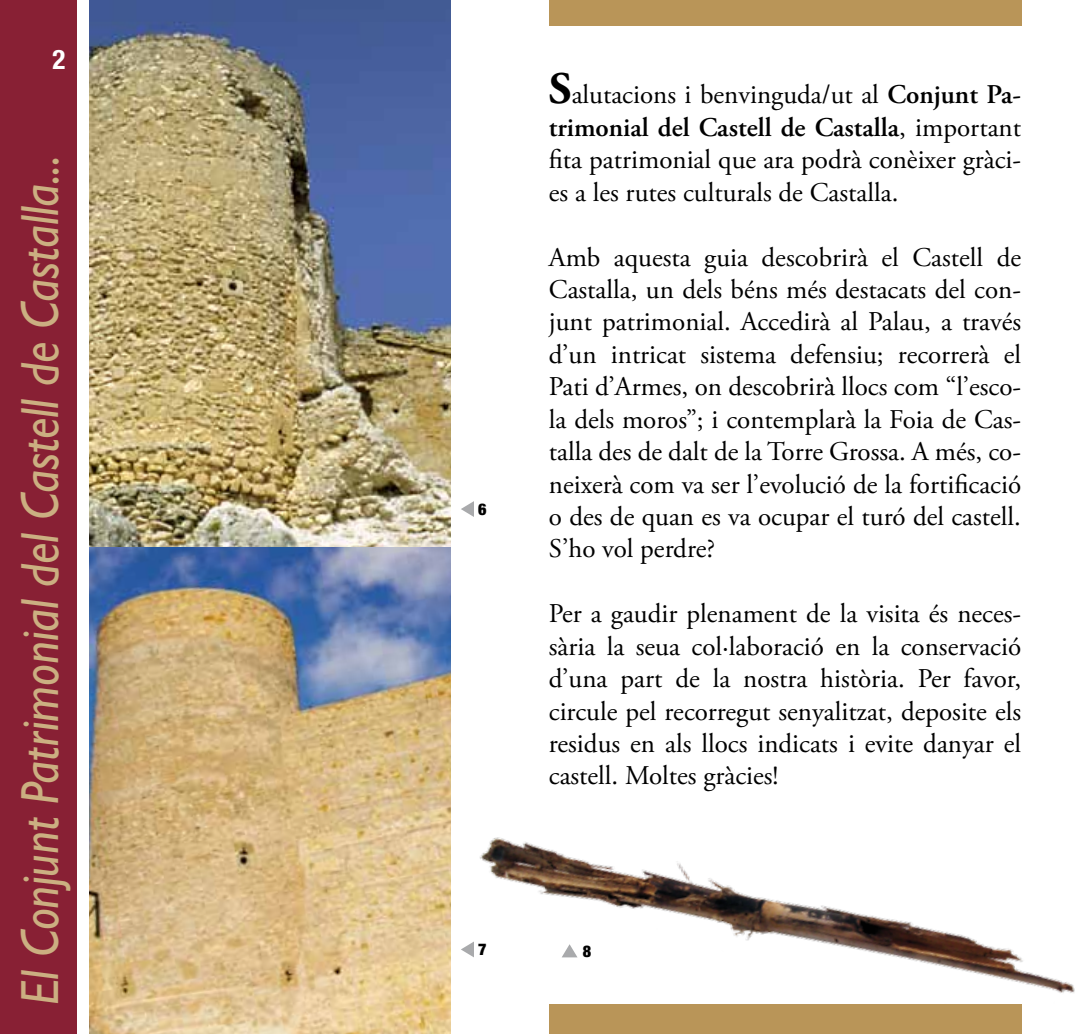
<style>
.page{position:relative;width:1085px;height:1034px;background:#fff}
.page>*{position:absolute;margin:0;border:0;box-sizing:border-box;transform-origin:0 0}
.t1{font:italic 54px "Gill Sans";color:#cbaf81;scale:.9 1}
.t2{font:27px/32.4px "Adobe Garamond Pro";color:#000;text-align:justify}
.t3{font:700 condensed 27px "Helvetica Neue";color:#fff}
.t4{font:900 condensed 16.2px "Helvetica Neue";color:#000}
.s1{font-weight:700;font-size:45px}
.s2{font-weight:600}
</style>
<div class="page">
<div style="left:0;top:0;width:77px;height:1033px;background:#882034"></div>
<img style="left:89px;top:0;width:361px;height:547px">
<img style="left:89px;top:547px;width:361px;height:486px">
<img style="left:473px;top:837px;width:602px;height:196px">
<div style="left:549px;top:0;width:471px;height:26px;background:#b99558"></div>
<div style="left:549px;top:1004px;width:471px;height:29px;background:#b99558"></div>
<svg style="left:461px;top:501px;width:13px;height:16px"></svg>
<svg style="left:461px;top:941px;width:13px;height:16px"></svg>
<svg style="left:561px;top:944px;width:16px;height:13px"></svg>
<p class="t3" style="left:52px;top:43px;width:14px">2</p>
<h1 class="t1" style="left:9px;top:1004px;width:945px;rotate:-90deg">El Conjunt Patrimonial del Castell de Castalla...</h1>
<p class="t4" style="left:478px;top:499px;width:10px">6</p>
<p class="t2" style="left:548px;top:80px;width:473px"><span class="s1">S</span>alutacions i benvinguda/ut al <span class="s2">Conjunt Pa&shy;trimonial del Castell de Castalla</span>, important fita patrimonial que ara podrà conèixer gràci&shy;es a les rutes culturals de Castalla.</p>
<p class="t2" style="left:548px;top:242px;width:474px">Amb aquesta guia descobrirà el Castell de Castalla, un dels béns més destacats del con&shy;junt patrimonial. Accedirà al Palau, a través d’un intricat sistema defensiu; recorrerà el Pati d’Armes, on descobrirà llocs com “l’esco&shy;la dels moros”; i contemplarà la Foia de Cas&shy;talla des de dalt de la Torre Grossa. A més, co&shy;neixerà com va ser l’evolució de la fortificació o des de quan es va ocupar el turó del castell.<br>S’ho vol perdre?</p>
<p class="t2" style="left:548px;top:598px;width:474px">Per a gaudir plenament de la visita és neces&shy;sària la seua col·laboració en la conservació d’una part de la nostra història. Per favor, circule pel recorregut senyalitzat, deposite els residus en als llocs indicats i evite danyar el castell. Moltes gràcies!</p>
<p class="t4" style="left:478px;top:939px;width:10px">7</p>
<p class="t4" style="left:583px;top:941px;width:10px">8</p>
</div>
